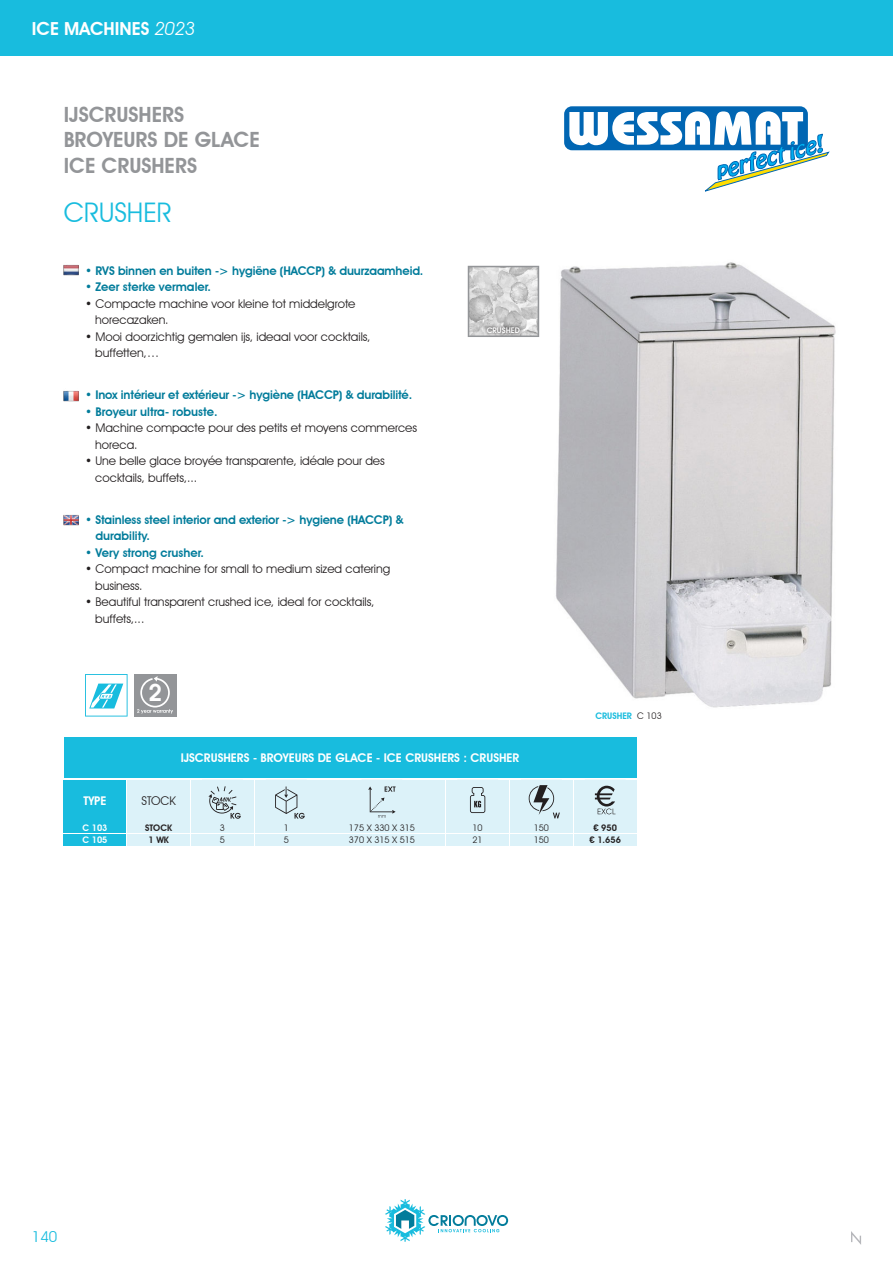
<style>
.page{position:relative;width:893px;height:1263px;background:#fff}
.page>*{position:absolute;margin:0;border:0;box-sizing:border-box;transform-origin:0 0}
.t1{font:27px "Avant Garde IT Cby BT";color:#18bcde}
.t2{font:600 23.25px "Avant Garde";color:#fff}
.t3{font:600 21px/25.2px "Avant Garde IT Cby BT";color:#939598}
.t4{font:600 18px "Avant Garde IT Cby BT";color:#fff}
.t5{font:15px "Avant Garde IT Cby BT";color:#18bcde}
.t6{font:12px/16.5px "Avant Garde IT Cby BT";color:#231f20}
.t7{font:600 12px/16.5px "Avant Garde IT Cby BT";letter-spacing:-.01em;color:#027c9b}
.t8{font:600 12px "Avant Garde IT Cby BT";color:#fff}
.t9{font:9px "Avant Garde IT Cby BT";color:#231f20}
.t10{font:600 9px "Avant Garde IT Cby BT";color:#231f20}
.t11{font:600 9px "Avant Garde IT Cby BT";color:#18bcde}
.t12{font:600 9px/12.6px "Avant Garde IT Cby BT";color:#fff}
.t13{font:600 7.5px "Avant Garde";color:#fff}
.s1{font-weight:400;font-style:italic}
.s2{font-weight:400;color:#231f20}
</style>
<div class="page">
<svg style="left:385px;top:1199px;width:123px;height:43px"></svg>
<svg style="left:851px;top:1231px;width:10px;height:14px"></svg>
<div style="left:0;top:0;width:893px;height:55px;background:#18bcde"></div>
<div style="left:64px;top:780px;width:62px;height:40px;background:#18bcde"></div>
<div style="left:319px;top:780px;width:126px;height:40px;background:#dcf2f9"></div>
<div style="left:191px;top:780px;width:63px;height:40px;background:#dcf2f9"></div>
<div style="left:446px;top:780px;width:63px;height:40px;background:#dcf2f9"></div>
<div style="left:255px;top:780px;width:62px;height:40px;background:#dcf2f9"></div>
<div style="left:510px;top:780px;width:63px;height:40px;background:#dcf2f9"></div>
<div style="left:574px;top:780px;width:62px;height:40px;background:#dcf2f9"></div>
<div style="left:128px;top:780px;width:62px;height:40px;background:#dcf2f9"></div>
<div style="left:64px;top:822px;width:62px;height:11px;background:#18bcde"></div>
<div style="left:64px;top:834px;width:62px;height:11px;background:#18bcde"></div>
<div style="left:128px;top:822px;width:62px;height:11px;background:#dcf2f9"></div>
<div style="left:191px;top:822px;width:63px;height:11px;background:#dcf2f9"></div>
<div style="left:446px;top:822px;width:63px;height:11px;background:#dcf2f9"></div>
<div style="left:255px;top:822px;width:62px;height:11px;background:#dcf2f9"></div>
<div style="left:510px;top:822px;width:63px;height:11px;background:#dcf2f9"></div>
<div style="left:574px;top:822px;width:62px;height:11px;background:#dcf2f9"></div>
<div style="left:319px;top:822px;width:126px;height:11px;background:#dcf2f9"></div>
<div style="left:319px;top:834px;width:126px;height:11px;background:#dcf2f9"></div>
<div style="left:128px;top:834px;width:62px;height:11px;background:#dcf2f9"></div>
<div style="left:191px;top:834px;width:63px;height:11px;background:#dcf2f9"></div>
<div style="left:446px;top:834px;width:63px;height:11px;background:#dcf2f9"></div>
<div style="left:255px;top:834px;width:62px;height:11px;background:#dcf2f9"></div>
<div style="left:510px;top:834px;width:63px;height:11px;background:#dcf2f9"></div>
<div style="left:574px;top:834px;width:62px;height:11px;background:#dcf2f9"></div>
<svg style="left:208px;top:786px;width:33px;height:33px"></svg>
<svg style="left:470px;top:787px;width:16px;height:27px"></svg>
<svg style="left:275px;top:786px;width:30px;height:33px"></svg>
<svg style="left:528px;top:785px;width:32px;height:34px"></svg>
<svg style="left:594px;top:785px;width:22px;height:30px"></svg>
<svg style="left:368px;top:786px;width:28px;height:32px"></svg>
<div style="left:64px;top:737px;width:572px;height:41px;background:#18bcde"></div>
<div style="left:564px;top:106px;width:244px;height:44px;background:#0166b3;border-radius:8px"></div>
<svg style="left:569px;top:111px;width:260px;height:80px"></svg>
<img style="left:556px;top:262px;width:280px;height:446px">
<img style="left:64px;top:264px;width:15px;height:12px">
<img style="left:64px;top:390px;width:15px;height:12px">
<img style="left:64px;top:514px;width:15px;height:12px">
<svg style="left:85px;top:674px;width:43px;height:42px"></svg>
<svg style="left:468px;top:266px;width:71px;height:71px;background:#cdcdcd"></svg>
<img style="left:482px;top:322px;width:42px;height:15px">
<div style="left:134px;top:674px;width:42px;height:42px;background:#939598"></div>
<svg style="left:137px;top:676px;width:36px;height:38px"></svg>
<h3 class="t4" style="left:32px;top:22px;width:165px">ICE MACHINES <span class="s1">2023</span></h3>
<h3 class="t3" style="left:64px;top:104px;width:198px">IJSCRUSHERS<br>BROYEURS DE GLACE<br>ICE CRUSHERS</h3>
<h1 class="t1" style="left:64px;top:203px;width:110px">CRUSHER</h1>
<p class="t7" style="left:85px;top:262px;width:340px">• RVS binnen en buiten -&gt; hygiëne (HACCP) &amp; duurzaamheid.</p>
<p class="t7" style="left:85px;top:279px;width:128px">• Zeer sterke vermaler.</p>
<p class="t6" style="left:95px;top:295px;width:262px;text-indent:-10px">• Compacte machine voor kleine tot middelgrote horecazaken.</p>
<p class="t6" style="left:95px;top:328px;width:277px;text-indent:-10px">• Mooi doorzichtig gemalen ijs, ideaal voor cocktails, buffetten,…</p>
<p class="t7" style="left:85px;top:387px;width:329px">• Inox intérieur et extérieur -&gt; hygiène (HACCP) &amp; durabilité.</p>
<p class="t7" style="left:85px;top:403px;width:134px">• Broyeur ultra- robuste.</p>
<p class="t6" style="left:95px;top:420px;width:323px;text-indent:-10px">• Machine compacte pour des petits et moyens commerces horeca.</p>
<p class="t6" style="left:95px;top:453px;width:291px;text-indent:-10px">• Une belle glace broyée transparente, idéale pour des cocktails, buffets,...</p>
<p class="t7" style="left:96px;top:511px;width:309px;text-indent:-10px">• Stainless steel interior and exterior -&gt; hygiene (HACCP) &amp; durability.</p>
<p class="t7" style="left:85px;top:544px;width:120px">• Very strong crusher.</p>
<p class="t6" style="left:95px;top:561px;width:297px;text-indent:-10px">• Compact machine for small to medium sized catering business.</p>
<p class="t6" style="left:95px;top:594px;width:281px;text-indent:-10px">• Beautiful transparent crushed ice, ideal for cocktails, buffets,...</p>
<h2 class="t2" style="left:149px;top:680px;width:14px">2</h2>
<p class="t13" style="left:487px;top:326px;width:35px">CRUSHED</p>
<p class="t8" style="left:181px;top:753px;width:340px">IJSCRUSHERS - BROYEURS DE GLACE - ICE CRUSHERS : CRUSHER</p>
<p class="t11" style="left:595px;top:712px;width:68px">CRUSHER <span class="s2">C 103</span></p>
<p class="t8" style="left:83px;top:796px;width:25px">TYPE</p>
<p class="t6" style="left:141px;top:793px;width:36px">STOCK</p>
<p class="t12" style="left:82px;top:822px;width:27px">C 103<br>C 105</p>
<p class="t10" style="left:145px;top:824px;width:28px">STOCK</p>
<p class="t9" style="left:220px;top:824px;width:7px">3</p>
<p class="t9" style="left:284px;top:824px;width:7px">1</p>
<p class="t9" style="left:349px;top:824px;width:68px">175 X 330 X 315</p>
<p class="t9" style="left:473px;top:824px;width:12px">10</p>
<p class="t9" style="left:534px;top:824px;width:17px">150</p>
<p class="t10" style="left:593px;top:824px;width:25px">€ 950</p>
<p class="t10" style="left:148px;top:837px;width:22px">1 WK</p>
<p class="t9" style="left:220px;top:837px;width:7px">5</p>
<p class="t9" style="left:284px;top:837px;width:7px">5</p>
<p class="t9" style="left:349px;top:837px;width:68px">370 X 315 X 515</p>
<p class="t9" style="left:473px;top:837px;width:12px">21</p>
<p class="t9" style="left:534px;top:837px;width:17px">150</p>
<p class="t10" style="left:589px;top:837px;width:33px">€ 1.656</p>
<p class="t5" style="left:32px;top:1231px;width:27px">140</p>
</div>
